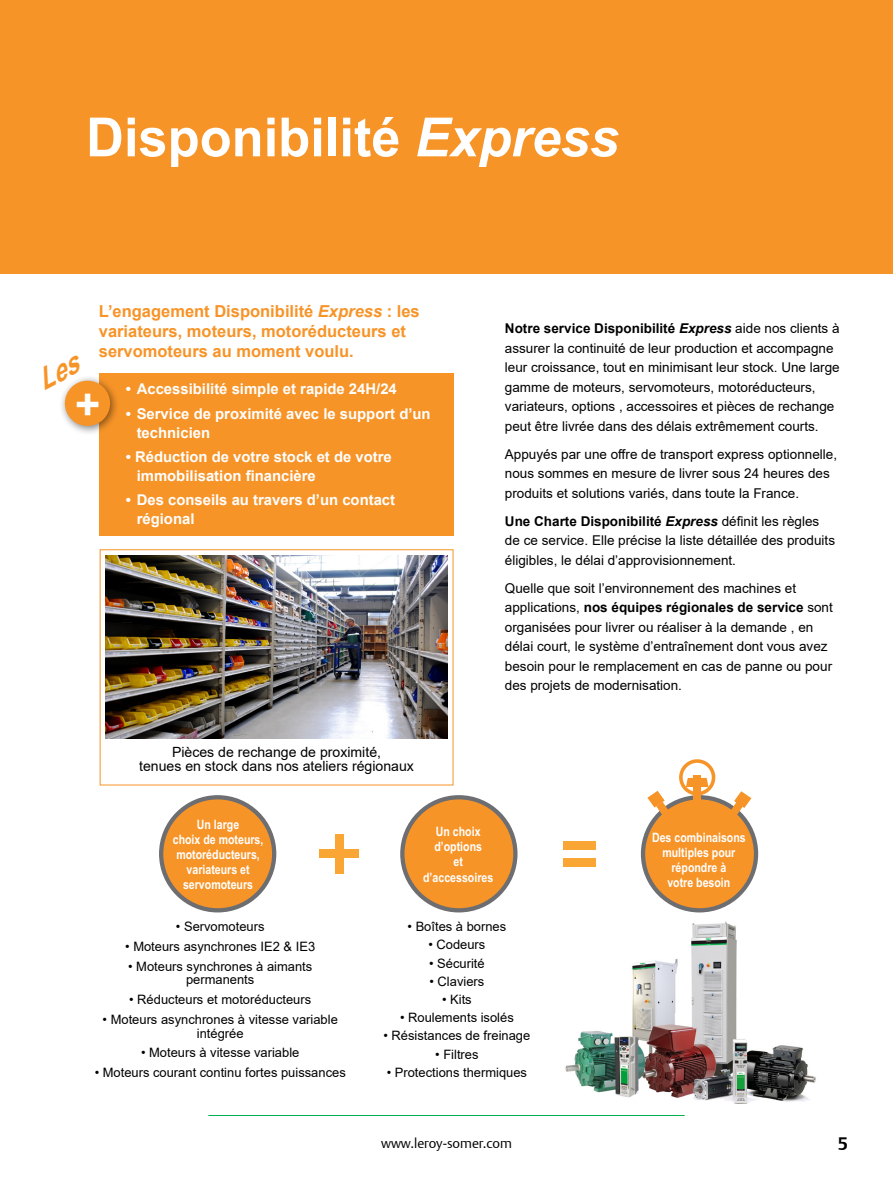
<style>
.page{position:relative;width:893px;height:1191px;background:#fff}
.page>*{position:absolute;margin:0;border:0;box-sizing:border-box;transform-origin:0 0}
.t1{font:700 54px "Arial";color:#fff}
.t2{font:700 43.2px "Arial";color:#fff}
.t3{font:700 18px "DTL Argo T";color:#000}
.t4{font:700 16.5px/19.8px "Arial";color:#f79428}
.t5{font:700 14.85px/18.3px "Arial";color:#fff}
.t6{font:14.1px/14.1px "Arial";color:#000;text-align:center}
.t7{font:13.5px/19.5px "Arial";color:#000}
.t8{font:13.5px "DTL Argo T Light";color:#000}
.t9{font:12.9px/13.6px "Arial";color:#000;text-align:center}
.t10{font:700 12.9px/15.1px "Arial Narrow";color:#fff;text-align:center}
.s1{font-style:italic}
.s2{font-weight:700}
.s3{font-weight:700;font-style:italic}
</style>
<div class="page">
<hr style="left:208px;top:1115px;width:477px;height:1px;background:#00af52">
<div style="left:0;top:0;width:893px;height:273px;background:#f79428"></div>
<div style="left:99px;top:373px;width:354px;height:163px;background:#f79428"></div>
<div style="left:59px;top:374px;width:61px;height:62px;background:#000;opacity:.5"></div>
<div style="left:65px;top:381px;width:45px;height:45px;background:#f79428;border-radius:50%"></div>
<div style="left:100px;top:549px;width:353px;height:236px;border:1px solid #f79428"></div>
<div style="left:161px;top:797px;width:113px;height:113px;background:#f79428;border-radius:50%"></div>
<div style="left:159px;top:795px;width:117px;height:117px;border:4px solid #6d6e71;border-radius:50%"></div>
<div style="left:402px;top:797px;width:113px;height:113px;background:#f79428;border-radius:50%"></div>
<div style="left:400px;top:795px;width:117px;height:117px;border:4px solid #6d6e71;border-radius:50%"></div>
<div style="left:335px;top:834px;width:8px;height:39px;background:#faa634"></div>
<div style="left:320px;top:849px;width:39px;height:9px;background:#faa634"></div>
<div style="left:563px;top:841px;width:33px;height:8px;background:#faa634"></div>
<div style="left:563px;top:858px;width:33px;height:8px;background:#faa634"></div>
<div style="left:643px;top:797px;width:113px;height:113px;background:#f79428;border-radius:50%"></div>
<div style="left:641px;top:795px;width:117px;height:117px;border:4px solid #6d6e71;border-radius:50%"></div>
<div style="left:693px;top:775px;width:8px;height:25px;background:#f79428"></div>
<svg style="left:686px;top:778px;width:22px;height:9px"></svg>
<div style="left:679px;top:759px;width:36px;height:36px;border:4px solid #f79428;border-radius:50%"></div>
<svg style="left:727px;top:791px;width:24px;height:28px"></svg>
<svg style="left:647px;top:790px;width:25px;height:29px"></svg>
<img style="left:565px;top:921px;width:251px;height:183px">
<img style="left:106px;top:555px;width:341px;height:183px">
<svg style="left:59px;top:374px;width:21px;height:16px"></svg>
<h1 class="t1" style="left:86px;top:99px;width:534px">Disponibilité <span class="s1">Express</span></h1>
<p class="t4" style="left:99px;top:302px;width:322px">L’engagement Disponibilité <span class="s1">Express</span> : les variateurs, moteurs, motoréducteurs et servomoteurs au moment voulu.</p>
<h2 class="t2" style="left:75px;top:374px;width:27px">+</h2>
<p class="t5" style="left:126px;top:380px;width:273px">• Accessibilité simple et rapide 24H/24</p>
<p class="t5" style="left:137px;top:405px;width:295px;text-indent:-11px">• Service de proximité avec le support d’un technicien</p>
<p class="t5" style="left:137px;top:448px;width:257px;text-indent:-11px">• Réduction de votre stock et de votre immobilisation financière</p>
<p class="t5" style="left:137px;top:491px;width:260px;text-indent:-11px">• Des conseils au travers d’un contact régional</p>
<p class="t6" style="left:139px;top:744px;width:276px">Pièces de rechange de proximité,<br>tenues en stock dans nos ateliers régionaux</p>
<p class="t7" style="left:505px;top:318px;width:336px"><span class="s2">Notre service Disponibilité</span> <span class="s3">Express</span> aide nos clients à assurer la continuité de leur production et accompagne leur croissance, tout en minimisant leur stock. Une large gamme de moteurs, servomoteurs, motoréducteurs, variateurs, options , accessoires et pièces de rechange peut être livrée dans des délais extrêmement courts.</p>
<p class="t7" style="left:505px;top:444px;width:334px">Appuyés par une offre de transport express optionnelle, nous sommes en mesure de livrer sous 24 heures des produits et solutions variés, dans toute la France.</p>
<p class="t7" style="left:505px;top:511px;width:332px"><span class="s2">Une Charte Disponibilité</span> <span class="s3">Express</span> définit les règles de ce service. Elle précise la liste détaillée des produits éligibles, le délai d’approvisionnement.</p>
<p class="t7" style="left:505px;top:578px;width:329px">Quelle que soit l’environnement des machines et applications, <span class="s2">nos équipes régionales de service</span> sont organisées pour livrer ou réaliser à la demande , en délai court, le système d’entraînement dont vous avez besoin pour le remplacement en cas de panne ou pour des projets de modernisation.</p>
<p class="t10" style="left:173px;top:816px;width:92px">Un large<br>choix de moteurs, motoréducteurs, variateurs et servomoteurs</p>
<p class="t10" style="left:423px;top:824px;width:72px">Un choix d’options<br>et d’accessoires</p>
<p class="t10" style="left:652px;top:829px;width:95px">Des combinaisons multiples pour répondre à<br>votre besoin</p>
<p class="t9" style="left:176px;top:919px;width:90px">• Servomoteurs</p>
<p class="t9" style="left:125px;top:939px;width:191px">• Moteurs asynchrones IE2 &amp; IE3</p>
<p class="t9" style="left:128px;top:959px;width:186px">• Moteurs synchrones à aimants permanents</p>
<p class="t9" style="left:129px;top:992px;width:184px">• Réducteurs et motoréducteurs</p>
<p class="t9" style="left:103px;top:1012px;width:237px">• Moteurs asynchrones à vitesse variable intégrée</p>
<p class="t9" style="left:141px;top:1045px;width:160px">• Moteurs à vitesse variable</p>
<p class="t9" style="left:95px;top:1065px;width:253px">• Moteurs courant continu fortes puissances</p>
<p class="t9" style="left:408px;top:919px;width:100px">• Boîtes à bornes</p>
<p class="t9" style="left:428px;top:938px;width:58px">• Codeurs</p>
<p class="t9" style="left:429px;top:956px;width:57px">• Sécurité</p>
<p class="t9" style="left:429px;top:974px;width:56px">• Claviers</p>
<p class="t9" style="left:442px;top:992px;width:31px">• Kits</p>
<p class="t9" style="left:400px;top:1010px;width:115px">• Roulements isolés</p>
<p class="t9" style="left:383px;top:1029px;width:148px">• Résistances de freinage</p>
<p class="t9" style="left:435px;top:1047px;width:45px">• Filtres</p>
<p class="t9" style="left:387px;top:1065px;width:142px">• Protections thermiques</p>
<p class="t8" style="left:381px;top:1135px;width:132px">www.leroy-somer.com</p>
<h3 class="t3" style="left:838px;top:1132px;width:12px">5</h3>
</div>
